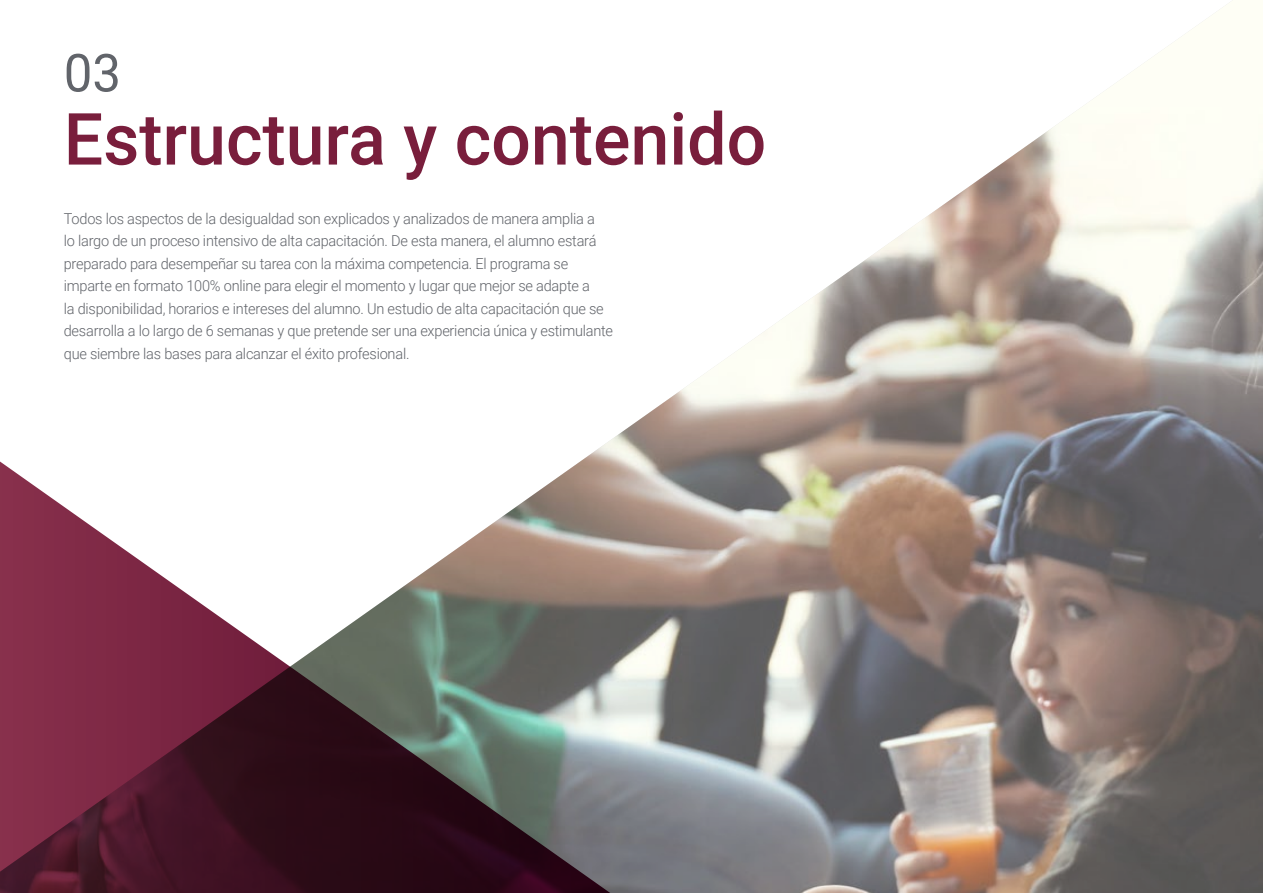
<style>
.page{position:relative;width:1263px;height:893px;background:#fff}
.page>*{position:absolute;margin:0;border:0;box-sizing:border-box;transform-origin:0 0}
.t1{font:500 72px "Roboto";color:#791e3c}
.t2{font:52.5px "Roboto";color:#61646a}
.t3{font:300 15px/22.5px "Roboto";letter-spacing:-.015em;color:#61646a}
</style>
<div class="page">
<img style="left:602px;top:0;width:661px;height:893px">
<svg style="left:0;top:446px;width:640px;height:447px"></svg>
<h2 class="t2" style="left:64px;top:36px;width:59px">03</h2>
<h1 class="t1" style="left:64px;top:89px;width:704px">Estructura y contenido</h1>
<p class="t3" style="left:64px;top:207px;width:551px">Todos los aspectos de la desigualdad son explicados y analizados de manera amplia a<br>lo largo de un proceso intensivo de alta capacitación. De esta manera, el alumno estará preparado para desempeñar su tarea con la máxima competencia. El programa se imparte en formato 100% online para elegir el momento y lugar que mejor se adapte a<br>la disponibilidad, horarios e intereses del alumno. Un estudio de alta capacitación que se desarrolla a lo largo de 6 semanas y que pretende ser una experiencia única y estimulante que siembre las bases para alcanzar el éxito profesional.</p>
</div>
